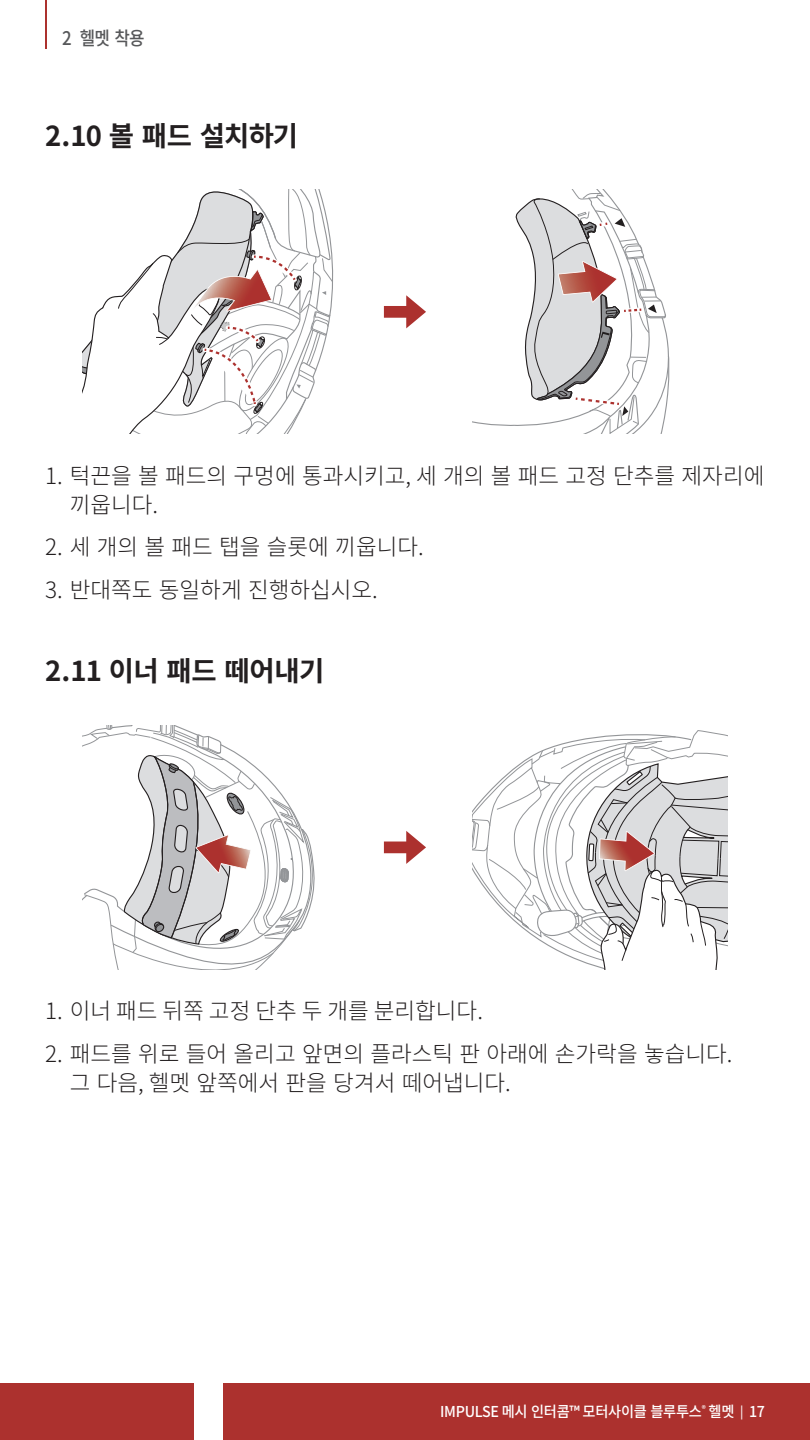
<style>
.page{position:relative;width:810px;height:1440px;background:#fff}
.page>*{position:absolute;margin:0;border:0;box-sizing:border-box;transform-origin:0 0}
.t1{font:700 27.5px "Noto Sans CJ Kkr";letter-spacing:-.025em;color:#231f20}
.t2{font:300 22.5px/28.8px "Noto Sans CJ Kkr";color:#231f20}
.t3{font:500 18.75px "Noto Sans CJ Kkr";color:#57585a;scale:.9 1}
.t4{font:500 15px "Noto Sans CJ Kkr";letter-spacing:-.02em;color:#fff;scale:.95 1}
.s1{font-size:12.5px}
</style>
<div class="page">
<div style="left:0;top:1383px;width:194px;height:57px;background:#ac312e"></div>
<div style="left:223px;top:1383px;width:587px;height:57px;background:#ac312e"></div>
<hr style="left:45px;top:0;width:1px;height:49px;background:#ac312e">
<svg style="left:82px;top:190px;width:252px;height:244px"></svg>
<svg style="left:384px;top:295px;width:42px;height:33px"></svg>
<svg style="left:473px;top:190px;width:197px;height:244px"></svg>
<svg style="left:82px;top:725px;width:233px;height:244px"></svg>
<svg style="left:384px;top:831px;width:42px;height:33px"></svg>
<svg style="left:473px;top:730px;width:255px;height:239px"></svg>
<p class="t3" style="left:62px;top:28px;width:93px">2 헬멧 착용</p>
<p class="t1" style="left:45px;top:120px;width:255px">2.10 볼 패드 설치하기</p>
<p class="t2" style="left:70px;top:462px;width:696px;text-indent:-25px">1. 턱끈을 볼 패드의 구멍에 통과시키고, 세 개의 볼 패드 고정 단추를 제자리에 끼웁니다.</p>
<p class="t2" style="left:45px;top:533px;width:380px">2. 세 개의 볼 패드 탭을 슬롯에 끼웁니다.</p>
<p class="t2" style="left:45px;top:576px;width:334px">3. 반대쪽도 동일하게 진행하십시오.</p>
<p class="t1" style="left:45px;top:656px;width:281px">2.11 이너 패드 떼어내기</p>
<p class="t2" style="left:45px;top:997px;width:439px">1. 이너 패드 뒤쪽 고정 단추 두 개를 분리합니다.</p>
<p class="t2" style="left:70px;top:1040px;width:664px;text-indent:-25px">2. 패드를 위로 들어 올리고 앞면의 플라스틱 판 아래에 손가락을 놓습니다. 그 다음, 헬멧 앞쪽에서 판을 당겨서 떼어냅니다.</p>
<p class="t4" style="left:440px;top:1404px;width:343px">IMPULSE 메시 인터콤™ 모터사이클 블루투스<sup>®</sup> 헬멧 <span class="s1">|</span> 17</p>
</div>
